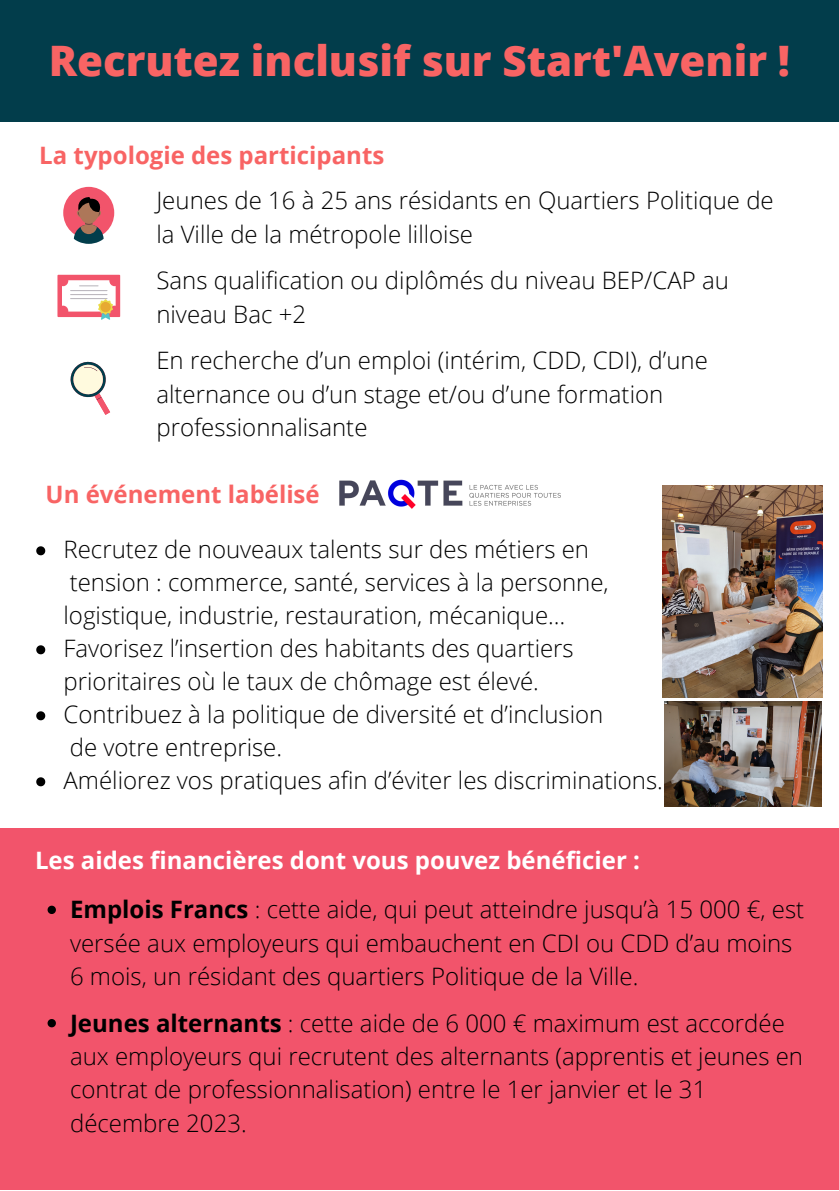
<style>
.page{position:relative;width:839px;height:1191px;background:#fff}
.page>*{position:absolute;margin:0;border:0;box-sizing:border-box;transform-origin:0 0}
.t1{font:800 42px "Open Sans";color:#f86464}
.t2{font:300 24px/33.4px "Open Sans";color:#000}
.t3{font:700 24px "Open Sans";color:#f86464}
.t4{font:700 24px "Open Sans";color:#fff}
.s1{font-weight:700}
</style>
<div class="page">
<div style="left:0;top:108px;width:838px;height:14px;background:#023d4b"></div>
<div style="left:0;top:0;width:838px;height:108px;background:#023d4b"></div>
<img style="left:339px;top:479px;width:222px;height:30px">
<div style="left:63px;top:187px;width:51px;height:52px;background:#f2546b;border-radius:50%"></div>
<svg style="left:74px;top:197px;width:30px;height:47px"></svg>
<div style="left:57px;top:275px;width:63px;height:42px;background:#f2546b"></div>
<svg style="left:62px;top:280px;width:54px;height:40px"></svg>
<hr style="left:71px;top:290px;width:36px;height:1px;background:#b6b2b9">
<hr style="left:71px;top:294px;width:36px;height:1px;background:#b6b2b9">
<hr style="left:71px;top:298px;width:36px;height:1px;background:#b6b2b9">
<svg style="left:70px;top:361px;width:40px;height:54px"></svg>
<img style="left:663px;top:486px;width:159px;height:211px">
<img style="left:664px;top:702px;width:157px;height:105px">
<div style="left:0;top:828px;width:838px;height:362px;background:#f2546b"></div>
<svg style="left:48px;top:906px;width:8px;height:8px"></svg>
<svg style="left:48px;top:1019px;width:8px;height:8px"></svg>
<svg style="left:36px;top:546px;width:9px;height:9px"></svg>
<svg style="left:36px;top:645px;width:9px;height:9px"></svg>
<svg style="left:36px;top:711px;width:9px;height:9px"></svg>
<svg style="left:36px;top:777px;width:9px;height:9px"></svg>
<h1 class="t1" style="left:49px;top:31px;width:742px">Recrutez inclusif sur Start'Avenir !</h1>
<p class="t3" style="left:39px;top:138px;width:346px">La typologie des participants</p>
<p class="t2" style="left:156px;top:183px;width:619px">Jeunes de 16 à 25 ans résidants en Quartiers Politique de la Ville de la métropole lilloise</p>
<p class="t2" style="left:156px;top:263px;width:574px">Sans qualification ou diplômés du niveau BEP/CAP au niveau Bac +2</p>
<p class="t2" style="left:156px;top:343px;width:553px">En recherche d’un emploi (intérim, CDD, CDI), d’une alternance ou d’un stage et/ou d’une formation professionnalisante</p>
<p class="t3" style="left:46px;top:477px;width:275px">Un événement labélisé</p>
<p class="t2" style="left:64px;top:533px;width:601px">Recrutez de nouveaux talents sur des métiers en tension : commerce, santé, services à la personne, logistique, industrie, restauration, mécanique… Favorisez l’insertion des habitants des quartiers prioritaires où le taux de chômage est élevé.<br>Contribuez à la politique de diversité et d’inclusion<br>de votre entreprise.<br>Améliorez vos pratiques afin d’éviter les discriminations.</p>
<p class="t4" style="left:35px;top:844px;width:606px">Les aides financières dont vous pouvez bénéficier :</p>
<p class="t2" style="left:70px;top:892px;width:735px"><span class="s1">Emplois Francs</span> : cette aide, qui peut atteindre jusqu’à 15 000 €, est versée aux employeurs qui embauchent en CDI ou CDD d’au moins<br>6 mois, un résidant des quartiers Politique de la Ville.</p>
<p class="t2" style="left:70px;top:1006px;width:734px"><span class="s1">Jeunes alternants</span> : cette aide de 6 000 € maximum est accordée aux employeurs qui recrutent des alternants (apprentis et jeunes en contrat de professionnalisation) entre le 1er janvier et le 31 décembre 2023.</p>
</div>
